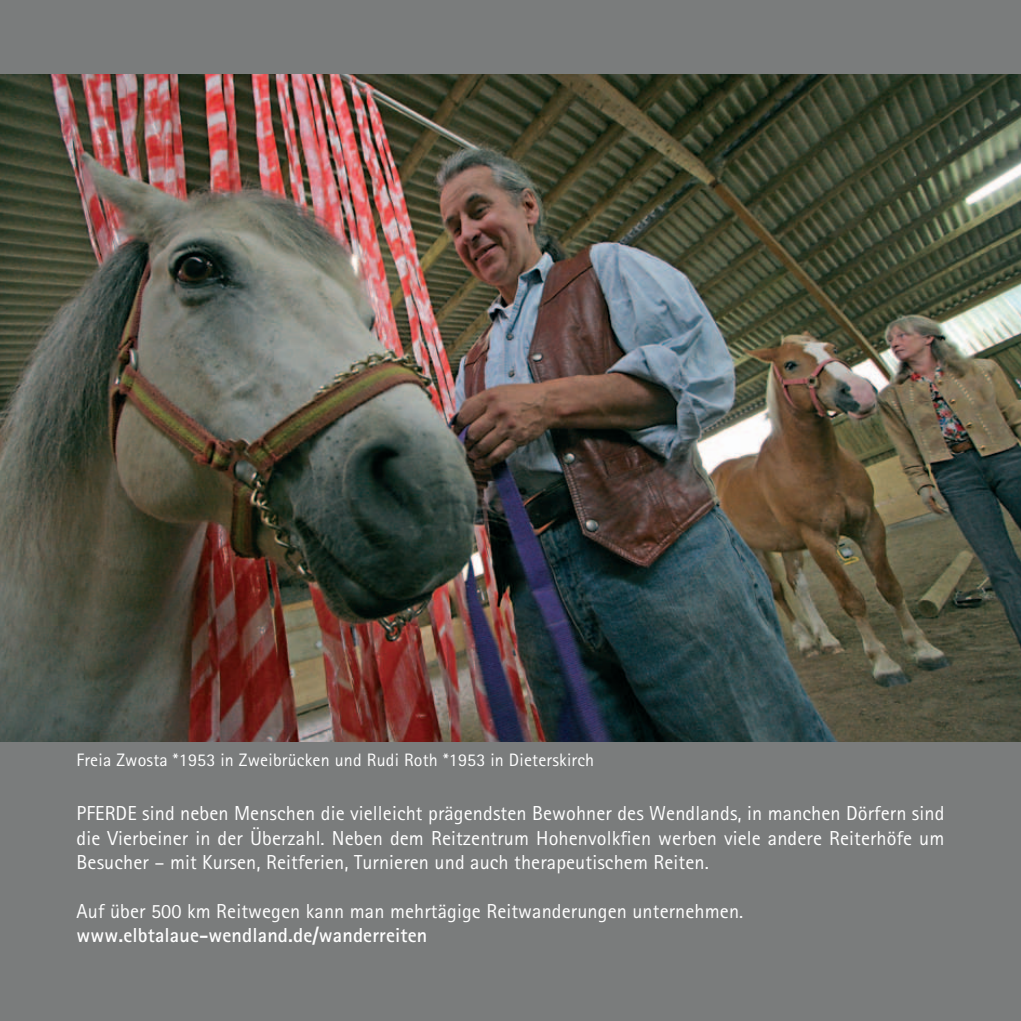
<style>
.page{position:relative;width:1021px;height:1021px;background:#fff}
.page>*{position:absolute;margin:0;border:0;box-sizing:border-box;transform-origin:0 0}
.t1{font:20.25px/24.3px "Rotis Sans Serif";letter-spacing:.005em;color:#fff;text-align:justify}
.t2{font:700 20.25px "Rotis Sans Serif";letter-spacing:.005em;color:#fff}
.t3{font:18px "Rotis Sans Serif";letter-spacing:.01em;color:#fff}
</style>
<div class="page">
<div style="left:0;top:0;width:1020px;height:1020px;background:#7a7c7c"></div>
<img style="left:0;top:75px;width:1020px;height:666px">
<p class="t3" style="left:77px;top:749px;width:519px">Freia Zwosta *1953 in Zweibrücken und Rudi Roth *1953 in Dieterskirch</p>
<p class="t1" style="left:77px;top:801px;width:869px">PFERDE sind neben Menschen die vielleicht prägendsten Bewohner des Wendlands, in manchen Dörfern sind die Vierbeiner in der Überzahl. Neben dem Reitzentrum Hohenvolkfien werben viele andere Reiterhöfe um Besucher – mit Kursen, Reitferien, Turnieren und auch therapeutischem Reiten.</p>
<p class="t1" style="left:77px;top:898px;width:668px">Auf über 500 km Reitwegen kann man mehrtägige Reitwanderungen unternehmen.</p>
<p class="t2" style="left:77px;top:922px;width:352px">www.elbtalaue-wendland.de/wanderreiten</p>
</div>
